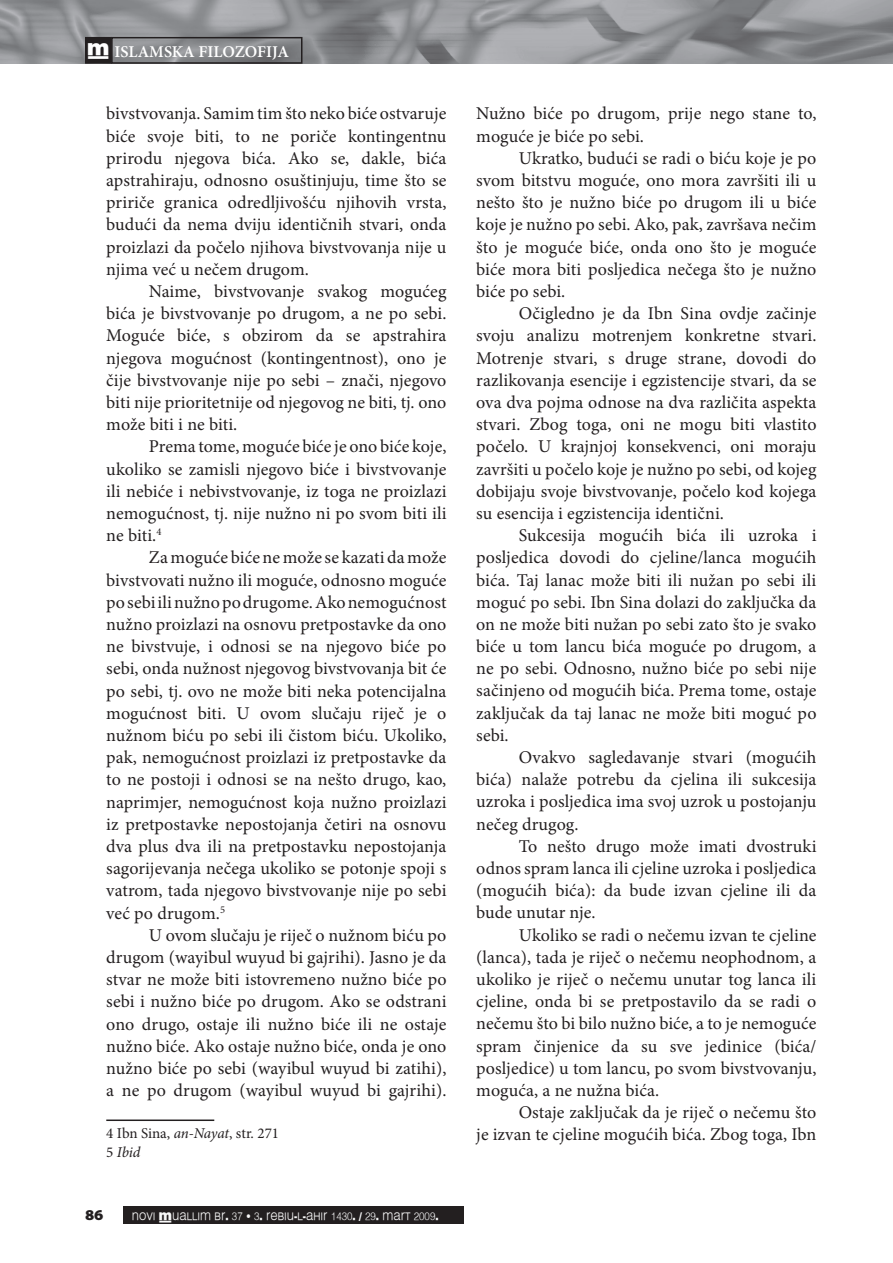
<style>
.page{position:relative;width:893px;height:1263px;background:#fff}
.page>*{position:absolute;margin:0;border:0;box-sizing:border-box;transform-origin:0 0}
.t1{font:18px/22.2px "Minion Pro";letter-spacing:.005em;color:#231f20;text-align:justify}
.t2{font:600 16.5px "Minion Pro";color:#fff}
.t3{font:15px/18.5px "Minion Pro";color:#231f20}
.t4{font:900 semi-expanded 15px "Myriad Pro";color:#231f20}
.t5{font:10.8px "Muallim";color:#f9f9f9;scale:.91 1}
.s1{font-family:"Muallim";font-weight:400}
.s2{font-style:italic}
</style>
<div class="page">
<img style="left:0;top:0;width:893px;height:64px">
<div style="left:86px;top:38px;width:25px;height:25px;background:#231f20"></div>
<div style="left:85px;top:37px;width:27px;height:27px;border:2px solid #231f20"></div>
<div style="left:111px;top:37px;width:191px;height:27px;border:2px solid #231f20"></div>
<div style="left:123px;top:1206px;width:340px;height:18px;background:#231f20"></div>
<hr style="left:106px;top:1119px;width:108px;height:2px;background:#231f20">
<p class="t2" style="left:87px;top:40px;width:203px"><span class="s1">†</span> ISLAMSKA FILOZOFIJA</p>
<p class="t1" style="left:106px;top:103px;width:342px">bivstvovanja. Samim tim što neko biće ostvaruje biće svoje biti, to ne poriče kontingentnu prirodu njegova bića. Ako se, dakle, bića apstrahiraju, odnosno osuštinjuju, time što se pririče granica odredljivošću njihovih vrsta, budući da nema dviju identičnih stvari, onda proizlazi da počelo njihova bivstvovanja nije u njima već u nečem drugom.</p>
<p class="t1" style="left:106px;top:280px;width:342px;text-indent:43px">Naime, bivstvovanje svakog mogućeg bića je bivstvovanje po drugom, a ne po sebi.<br>Moguće biće, s obzirom da se apstrahira njegova mogućnost (kontingentnost), ono je čije bivstvovanje nije po sebi – znači, njegovo biti nije prioritetnije od njegovog ne biti, tj. ono može biti i ne biti.</p>
<p class="t1" style="left:106px;top:436px;width:342px;text-indent:43px">Prema tome, moguće biće je ono biće koje, ukoliko se zamisli njegovo biće i bivstvovanje ili nebiće i nebivstvovanje, iz toga ne proizlazi nemogućnost, tj. nije nužno ni po svom biti ili ne biti.<sup>4</sup></p>
<p class="t1" style="left:106px;top:547px;width:342px;text-indent:43px">Za moguće biće ne može se kazati da može bivstvovati nužno ili moguće, odnosno moguće po sebi ili nužno po drugome. Ako nemogućnost nužno proizlazi na osnovu pretpostavke da ono ne bivstvuje, i odnosi se na njegovo biće po sebi, onda nužnost njegovog bivstvovanja bit će po sebi, tj. ovo ne može biti neka potencijalna mogućnost biti. U ovom slučaju riječ je o nužnom biću po sebi ili čistom biću. Ukoliko, pak, nemogućnost proizlazi iz pretpostavke da to ne postoji i odnosi se na nešto drugo, kao, naprimjer, nemogućnost koja nužno proizlazi iz pretpostavke nepostojanja četiri na osnovu dva plus dva ili na pretpostavku nepostojanja sagorijevanja nečega ukoliko se potonje spoji s vatrom, tada njegovo bivstvovanje nije po sebi već po drugom.<sup>5</sup></p>
<p class="t1" style="left:106px;top:924px;width:342px;text-indent:43px">U ovom slučaju je riječ o nužnom biću po drugom (wayibul wuyud bi gajrihi). Jasno je da stvar ne može biti istovremeno nužno biće po sebi i nužno biće po drugom. Ako se odstrani ono drugo, ostaje ili nužno biće ili ne ostaje nužno biće. Ako ostaje nužno biće, onda je ono nužno biće po sebi (wayibul wuyud bi zatihi), a ne po drugom (wayibul wuyud bi gajrihi).</p>
<p class="t3" style="left:106px;top:1124px;width:174px">4 Ibn Sina, <span class="s2">an-Nayat</span>, str. 271<br>5 <span class="s2">Ibid</span></p>
<p class="t4" style="left:85px;top:1206px;width:20px">86</p>
<p class="t5" style="left:132px;top:1209px;width:339px">NOVI †UALLIM BR. 37 • 3. REBIU-L-AHIR 1430. / 29. MART 2009.</p>
<p class="t1" style="left:476px;top:103px;width:342px">Nužno biće po drugom, prije nego stane to, moguće je biće po sebi.</p>
<p class="t1" style="left:476px;top:147px;width:342px;text-indent:43px">Ukratko, budući se radi o biću koje je po svom bitstvu moguće, ono mora završiti ili u nešto što je nužno biće po drugom ili u biće koje je nužno po sebi. Ako, pak, završava nečim što je moguće biće, onda ono što je moguće biće mora biti posljedica nečega što je nužno biće po sebi.</p>
<p class="t1" style="left:476px;top:302px;width:342px;text-indent:43px">Očigledno je da Ibn Sina ovdje začinje svoju analizu motrenjem konkretne stvari.<br>Motrenje stvari, s druge strane, dovodi do razlikovanja esencije i egzistencije stvari, da se ova dva pojma odnose na dva različita aspekta stvari. Zbog toga, oni ne mogu biti vlastito počelo. U krajnjoj konsekvenci, oni moraju završiti u počelo koje je nužno po sebi, od kojeg dobijaju svoje bivstvovanje, počelo kod kojega su esencija i egzistencija identični.</p>
<p class="t1" style="left:476px;top:524px;width:342px;text-indent:43px">Sukcesija mogućih bića ili uzroka i posljedica dovodi do cjeline/lanca mogućih bića. Taj lanac može biti ili nužan po sebi ili moguć po sebi. Ibn Sina dolazi do zaključka da on ne može biti nužan po sebi zato što je svako biće u tom lancu bića moguće po drugom, a ne po sebi. Odnosno, nužno biće po sebi nije sačinjeno od mogućih bića. Prema tome, ostaje zaključak da taj lanac ne može biti moguć po sebi.</p>
<p class="t1" style="left:476px;top:746px;width:342px;text-indent:43px">Ovakvo sagledavanje stvari (mogućih bića) nalaže potrebu da cjelina ili sukcesija uzroka i posljedica ima svoj uzrok u postojanju nečeg drugog.</p>
<p class="t1" style="left:476px;top:835px;width:342px;text-indent:43px">To nešto drugo može imati dvostruki odnos spram lanca ili cjeline uzroka i posljedica (mogućih bića): da bude izvan cjeline ili da bude unutar nje.</p>
<p class="t1" style="left:476px;top:924px;width:342px;text-indent:43px">Ukoliko se radi o nečemu izvan te cjeline (lanca), tada je riječ o nečemu neophodnom, a ukoliko je riječ o nečemu unutar tog lanca ili cjeline, onda bi se pretpostavilo da se radi o nečemu što bi bilo nužno biće, a to je nemoguće spram činjenice da su sve jedinice (bića/ posljedice) u tom lancu, po svom bivstvovanju, moguća, a ne nužna bića.</p>
<p class="t1" style="left:476px;top:1101px;width:342px;text-align:right">Ostaje zaključak da je riječ o nečemu što<br>je izvan te cjeline mogućih bića. Zbog toga, Ibn</p>
</div>
